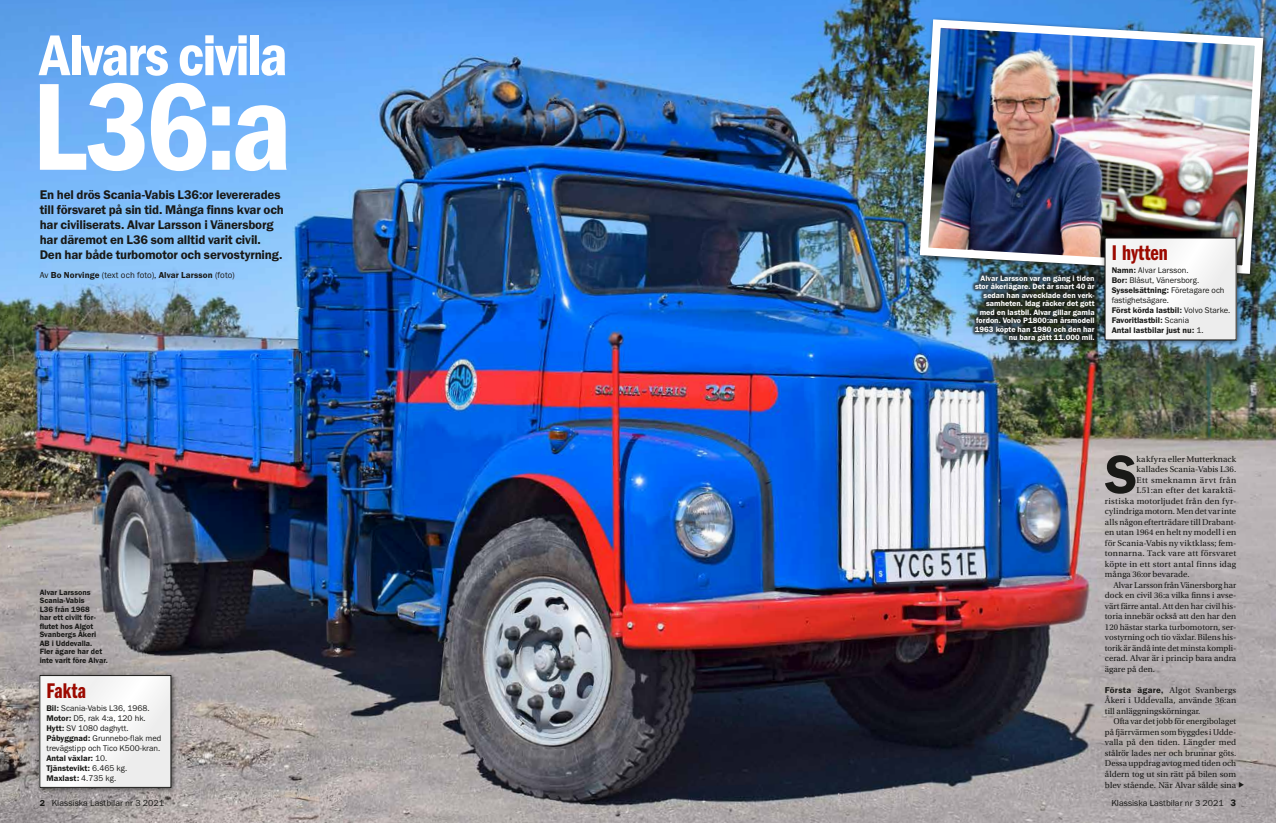
<style>
.page{position:relative;width:1276px;height:823px;background:#fff}
.page>*{position:absolute;margin:0;border:0;box-sizing:border-box;transform-origin:0 0}
.t1{font:128.3px "Franklin Gothic URW Con Dem";color:#fff}
.t2{font:59.5px "Franklin Gothic URW Con Dem";letter-spacing:-.025em;color:#fff}
.t3{font:56px "Franklin Gothic URW Dem";color:#191917}
.t4{font:22px "Franklin Gothic URW Com Dem";color:#9c0900}
.t5{font:13px/15px "Franklin Gothic URW Dem";letter-spacing:-.015em;color:#191917}
.t6{font:9px "Franklin Gothic URW Boo";color:#191917}
.t7{font:8.8px/10.5px "Utopia Std";color:#191917;text-align:justify}
.t8{font:8.8px "Utopia Std";letter-spacing:.025em;color:#191917}
.t9{font:8.8px "Utopia Std";letter-spacing:.02em;color:#191917}
.t10{font:8.8px "Utopia Std";letter-spacing:.035em;color:#191917}
.t11{font:8.8px "Utopia Std";letter-spacing:.05em;color:#191917}
.t12{font:8.5px/10px "Franklin Gothic URW Boo";color:#191917}
.t13{font:8.5px/10px "Franklin Gothic URW Dem";color:#191917}
.t14{font:8px/8.5px "Franklin Gothic URW Dem";color:#fff;text-align:right}
.t15{font:8px/8.5px "Franklin Gothic URW Dem";color:#191917}
.s1{font-family:"Franklin Gothic URW Dem"}
.s2{font-family:"Franklin Gothic URW Boo"}
.s3{font-family:"Avenir Next";font-weight:700}
</style>
<div class="page">
<img style="left:0;top:0;width:1276px;height:822px">
<img style="left:915px;top:15px;width:352px;height:263px">
<div style="left:35px;top:670px;width:142px;height:123px;background:#191917;opacity:.75"></div>
<div style="left:40px;top:675px;width:131px;height:111px;background:#f4f4f4"></div>
<div style="left:1100px;top:233px;width:142px;height:113px;background:#191917;opacity:.75"></div>
<div style="left:1105px;top:238px;width:131px;height:102px;background:#f4f4f4"></div>
<div style="left:971px;top:270px;width:127px;height:75px;background:#191917;opacity:.7"></div>
<svg style="left:1239px;top:781px;width:4px;height:6px"></svg>
<h2 class="t2" style="left:40px;top:15px;width:249px">Alvars civila</h2>
<h1 class="t1" style="left:32px;top:41px;width:262px">L36:a</h1>
<h3 class="t5" style="left:40px;top:187px;width:246px">En hel drös Scania-Vabis L36:or levererades till försvaret på sin tid. Många finns kvar och har civiliserats. Alvar Larsson i Vänersborg har däremot en L36 som alltid varit civil.<br>Den har både turbomotor och servostyrning.</h3>
<p class="t6" style="left:40px;top:269px;width:197px">Av <span class="s1">Bo Norvinge</span> (text och foto), <span class="s1">Alvar Larsson</span> (foto)</p>
<p class="t15" style="left:40px;top:587px;width:70px">Alvar Larssons<br>Scania-Vabis<br>L36 från 1968<br>har ett civilt för&shy;flutet hos Algot<br>Svanbergs Åkeri<br>AB i Uddevalla.<br>Fler ägare har det inte varit före Alvar.</p>
<h3 class="t4" style="left:46px;top:674px;width:41px">Fakta</h3>
<p class="t12" style="left:46px;top:702px;width:117px"><span class="s1">Bil:</span> Scania-Vabis L36, 1968.<br><span class="s1">Motor:</span> D5, rak 4:a, 120 hk.<br><span class="s1">Hytt:</span> SV 1080 daghytt.<br><span class="s1">Påbyggnad:</span> Grunnebo-flak med trevägstipp och Tico K500-kran.</p>
<p class="t13" style="left:46px;top:752px;width:82px">Antal växlar: <span class="s2">10.<br></span>Tjänstevikt: <span class="s2">6.465 kg.<br></span>Maxlast: <span class="s2">4.735 kg.</span></p>
<p class="t14" style="left:975px;top:273px;width:121px">Alvar Larsson var en gång i tiden stor åkeriägare. Det är snart 40 år sedan han avvecklade den verk&shy;samheten. Idag räcker det gott med en lastbil. Alvar gillar gamla fordon. Volvo P1800:an årsmodell<br>1963 köpte han 1980 och den har nu bara gått 11.000 mil.</p>
<h3 class="t4" style="left:1111px;top:237px;width:58px">I hytten</h3>
<p class="t12" style="left:1111px;top:265px;width:89px"><span class="s1">Namn:</span> Alvar Larsson.<br><span class="s1">Bor:</span> Blåsut, Vänersborg.</p>
<p class="t13" style="left:1111px;top:285px;width:114px">Sysselsättning: <span class="s2">Företagare och</span></p>
<p class="t12" style="left:1111px;top:295px;width:59px">fastighetsägare.</p>
<p class="t13" style="left:1111px;top:305px;width:120px">Först körda lastbil: <span class="s2">Volvo Starke.<br></span>Favoritlastbil: <span class="s2">Scania<br></span>Antal lastbilar just nu: <span class="s2">1.</span></p>
<h3 class="t3" style="left:1105px;top:439px;width:34px">S</h3>
<p class="t7" style="left:1136px;top:453px;width:101px">kakfyra eller Mutterknack</p>
<p class="t7" style="left:1136px;top:464px;width:101px">kallades Scania-Vabis L36.</p>
<p class="t11" style="left:1136px;top:474px;width:101px">Ett smeknamn ärvt från</p>
<p class="t10" style="left:1136px;top:485px;width:101px">L51:an efter det karaktä-</p>
<p class="t7" style="left:1105px;top:495px;width:133px">ristiska motorljudet från den fyr-</p>
<p class="t7" style="left:1105px;top:506px;width:133px">cylindriga motorn. Men det var inte</p>
<p class="t7" style="left:1105px;top:516px;width:133px">alls någon efterträdare till Drabant-</p>
<p class="t7" style="left:1105px;top:527px;width:133px">en utan 1964 en helt ny modell i en</p>
<p class="t7" style="left:1105px;top:537px;width:133px">för Scania-Vabis ny viktklass; fem-</p>
<p class="t8" style="left:1105px;top:548px;width:133px">tonnarna. Tack vare att försvaret</p>
<p class="t9" style="left:1105px;top:558px;width:133px">köpte in ett stort antal finns idag</p>
<p class="t7" style="left:1105px;top:569px;width:86px">många 36:or bevarade.</p>
<p class="t7" style="left:1113px;top:579px;width:124px">Alvar Larsson från Vänersborg har</p>
<p class="t7" style="left:1105px;top:590px;width:133px">dock en civil 36:a vilka finns i avse-</p>
<p class="t7" style="left:1105px;top:600px;width:133px">värt färre antal. Att den har civil his-</p>
<p class="t7" style="left:1105px;top:611px;width:133px">toria innebär också att den har den</p>
<p class="t7" style="left:1105px;top:621px;width:133px">120 hästar starka turbomotorn, ser-</p>
<p class="t7" style="left:1105px;top:632px;width:133px">vostyrning och tio växlar. Bilens his-</p>
<p class="t7" style="left:1105px;top:642px;width:133px">torik är ändå inte det minsta kompli-</p>
<p class="t7" style="left:1105px;top:653px;width:133px">cerad. Alvar är i princip bara andra</p>
<p class="t7" style="left:1105px;top:663px;width:52px">ägare på den.</p>
<p class="t7" style="left:1105px;top:684px;width:133px"><span class="s1">Första ägare,</span> Algot Svanbergs Åkeri i Uddevalla, använde 36:an till anläggningskörningar.</p>
<p class="t7" style="left:1105px;top:716px;width:133px;text-indent:9px">Ofta var det jobb för energibolaget på fjärrvärmen som byggdes i Udde&shy;valla på den tiden. Längder med stålrör lades ner och brunnar göts.<br>Dessa uppdrag avtog med tiden och åldern tog ut sin rätt på bilen som blev stående. När Alvar sålde sina</p>
<p class="t6" style="left:40px;top:797px;width:126px"><span class="s1">2</span> Klassiska Lastbilar nr 3 2021</p>
<p class="t6" style="left:1111px;top:797px;width:126px">Klassiska Lastbilar nr 3 2021 <span class="s3">3</span></p>
</div>
